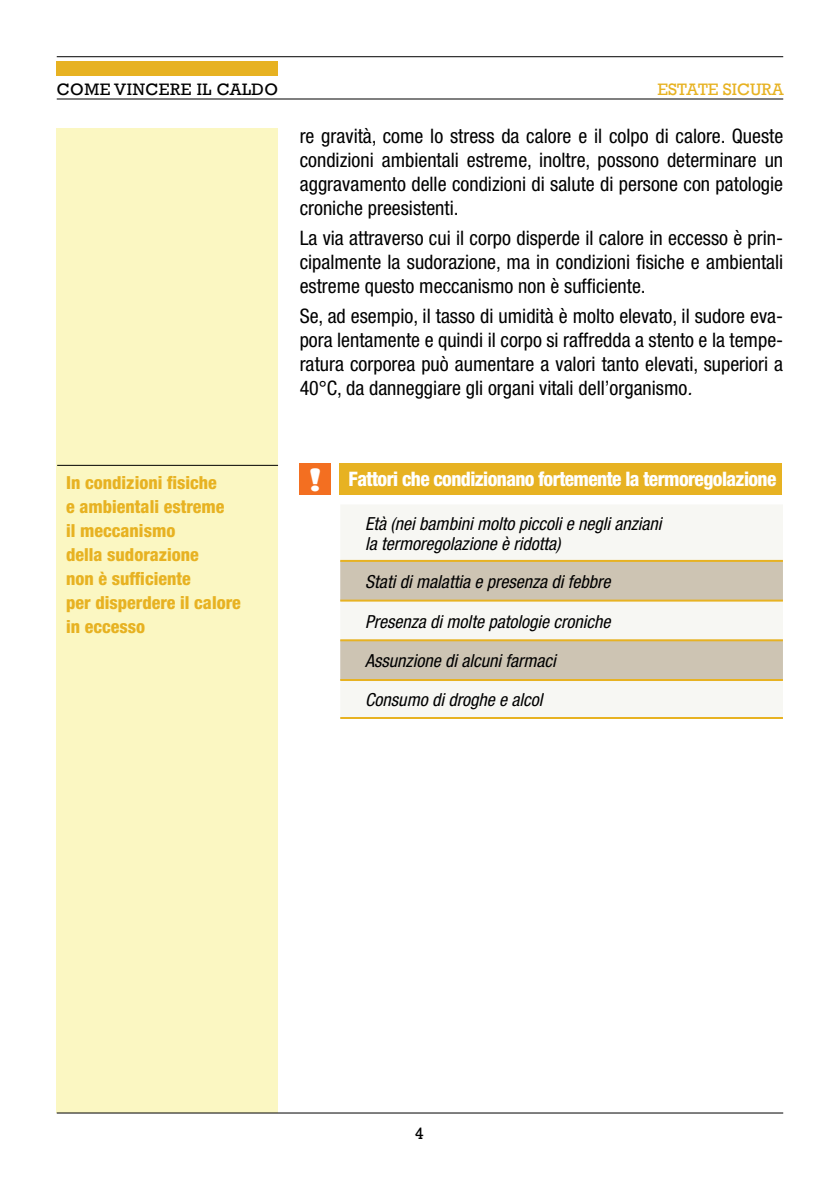
<style>
.page{position:relative;width:840px;height:1191px;background:#fff}
.page>*{position:absolute;margin:0;border:0;box-sizing:border-box;transform-origin:0 0}
.t1{font:condensed 20px/24px "Helvetica Neue";color:#000;text-align:justify}
.t2{font:800 condensed 20px "Helvetica Neue";letter-spacing:-.03em;color:#fff}
.t3{font:italic condensed 18px/20px "Helvetica Neue";color:#000}
.t4{font:800 condensed 18px/24px "Helvetica Neue";color:#e7b222}
.t5{font:17px "Rockwell";letter-spacing:.03em;color:#000}
.t6{font:17px "Rockwell";color:#e7b222}
.s1{font-style:italic}
.s2{font-family:"Aachen";font-weight:700;font-stretch:normal;font-size:26px}
</style>
<div class="page">
<div style="left:57px;top:129px;width:221px;height:984px;background:#fbf7c2"></div>
<hr style="left:57px;top:56px;width:725px;height:1px;background:#000">
<hr style="left:57px;top:99px;width:725px;height:1px;background:#000">
<div style="left:57px;top:62px;width:221px;height:14px;background:#e7b222"></div>
<hr style="left:57px;top:1112px;width:725px;height:1px;background:#000">
<hr style="left:57px;top:465px;width:221px;height:1px;background:#000">
<div style="left:339px;top:463px;width:442px;height:32px;background:#e7b222"></div>
<div style="left:340px;top:505px;width:442px;height:212px;background:#f7f7f3"></div>
<svg style="left:340px;top:562px;width:442px;height:117px;fill:#cdc4b3"></svg>
<hr style="left:340px;top:560px;width:442px;height:2px;background:#e7b222">
<hr style="left:340px;top:599px;width:442px;height:2px;background:#e7b222">
<hr style="left:340px;top:717px;width:442px;height:2px;background:#e7b222">
<hr style="left:340px;top:639px;width:442px;height:2px;background:#e7b222">
<hr style="left:340px;top:679px;width:442px;height:2px;background:#e7b222">
<div style="left:299px;top:463px;width:32px;height:32px;background:#f36f21"></div>
<p class="t5" style="left:57px;top:79px;width:223px">COME VINCERE IL CALDO</p>
<p class="t6" style="left:657px;top:79px;width:128px">ESTATE SICURA</p>
<p class="t4" style="left:66px;top:470px;width:176px">In condizioni fisiche<br>e ambientali estreme<br>il meccanismo<br>della sudorazione<br>non è sufficiente<br>per disperdere il calore in eccesso</p>
<p class="t1" style="left:299px;top:124px;width:485px">re gravità, come lo stress da calore e il colpo di calore. Queste condizioni ambientali estreme, inoltre, possono determinare un aggravamento delle condizioni di salute di persone con patologie croniche preesistenti.</p>
<p class="t1" style="left:299px;top:226px;width:485px">La via attraverso cui il corpo disperde il calore in eccesso è prin&shy;cipalmente la sudorazione, ma in condizioni fisiche e ambientali estreme questo meccanismo non è sufficiente.</p>
<p class="t1" style="left:299px;top:303px;width:485px">Se, ad esempio, il tasso di umidità è molto elevato, il sudore eva&shy;pora lentamente e quindi il corpo si raffredda a stento e la tempe&shy;ratura corporea può aumentare a valori tanto elevati, superiori a 40°C, da danneggiare gli organi vitali dell’organismo<span class="s1">.</span></p>
<p class="t2" style="left:308px;top:466px;width:469px"><span class="s2">!</span> Fattori che condizionano fortemente la termoregolazione</p>
<p class="t3" style="left:365px;top:513px;width:297px">Età (nei bambini molto piccoli e negli anziani la termoregolazione è ridotta)</p>
<p class="t3" style="left:365px;top:571px;width:246px">Stati di malattia e presenza di febbre</p>
<p class="t3" style="left:365px;top:611px;width:247px">Presenza di molte patologie croniche</p>
<p class="t3" style="left:365px;top:641px;width:192px;line-height:38.8px">Assunzione di alcuni farmaci<br>Consumo di droghe e alcol</p>
<p class="t5" style="left:414px;top:1123px;width:11px">4</p>
</div>
